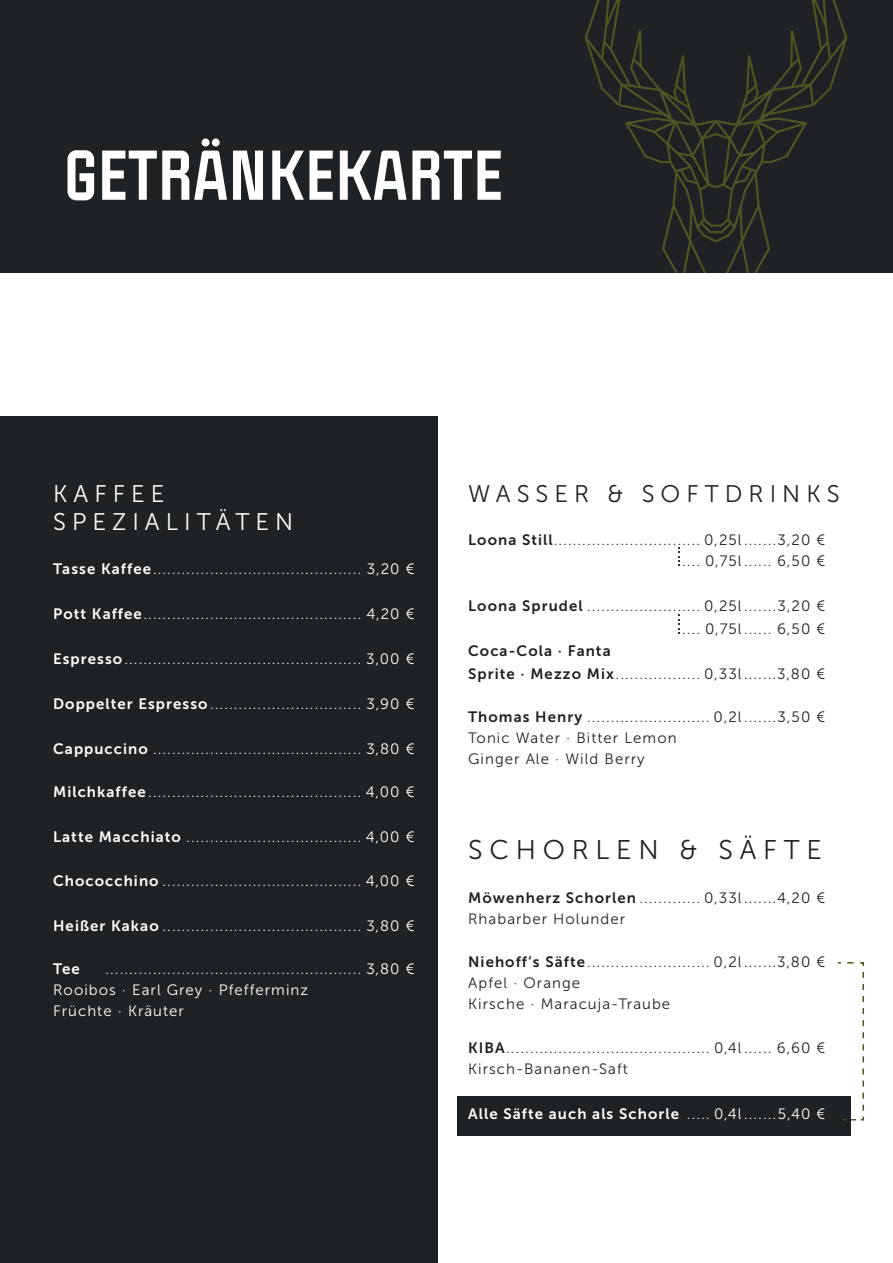
<style>
.page{position:relative;width:893px;height:1263px;background:#fff}
.page>*{position:absolute;margin:0;border:0;box-sizing:border-box;transform-origin:0 0}
.Kategorie_Head{font:800 61.5px "Politica";letter-spacing:.01em;color:#fff}
.Fliess_Getränke{font:27px "Museo Sans 300";letter-spacing:.25em;color:#1f2225}
.Head{font:24px "Museo Sans 300";letter-spacing:.25em;color:#fff}
.Head-2{font:24px "Museo Sans 300";letter-spacing:.25em;color:#1f2225}
.Fliess{font:15px "Museo Sans 300";letter-spacing:.07em;color:#fff}
.Fliess_Getränke-2{font:15px "Museo Sans 300";letter-spacing:.07em;color:#1f2225}
.Fliess_Getränke-3{font:15px "Museo Sans 700";letter-spacing:.07em;color:#fff}
.Fliess_Getränke-4{font:15px "Museo Sans 700";letter-spacing:.07em;color:#1f2225}
.Fliess-2{font:15px "Museo Sans 700";color:#fff}
.s1{font-family:"Museo Sans 700"}
.s2{font-family:"Museo Sans 300"}
</style>
<div class="page">
<div style="left:0;top:417px;width:438px;height:846px;background:#1f2225"></div>
<div style="left:457px;top:1095px;width:394px;height:40px;background:#1f2225"></div>
<svg style="left:836px;top:962px;width:28px;height:159px"></svg>
<div style="left:0;top:0;width:893px;height:272px;background:#1f2225"></div>
<svg style="left:585px;top:0;width:262px;height:272px"></svg>
<p class="Kategorie_Head" style="left:64px;top:130px;width:440px">GETRÄNKEKARTE</p>
<p class="Head" style="left:53px;top:480px;width:113px">KAFFEE</p>
<p class="Head" style="left:53px;top:509px;width:242px">SPEZIALITÄTEN</p>
<p class="Fliess" style="left:53px;top:561px;width:363px"><span class="s1">Tasse Kaffee</span>............................................ 3,20 €</p>
<p class="Fliess" style="left:53px;top:606px;width:363px"><span class="s1">Pott Kaffee</span>.............................................. 4,20 €</p>
<p class="Fliess" style="left:53px;top:651px;width:363px"><span class="s1">Espresso</span>.................................................. 3,00 €</p>
<p class="Fliess" style="left:53px;top:696px;width:363px"><span class="s1">Doppelter Espresso</span>................................ 3,90 €</p>
<p class="Fliess" style="left:53px;top:741px;width:363px"><span class="s1">Cappuccino</span> ............................................ 3,80 €</p>
<p class="Fliess" style="left:53px;top:784px;width:363px"><span class="s1">Milchkaffee</span>............................................. 4,00 €</p>
<p class="Fliess" style="left:53px;top:829px;width:363px"><span class="s1">Latte Macchiato</span> ..................................... 4,00 €</p>
<p class="Fliess" style="left:53px;top:873px;width:363px"><span class="s1">Chococchino</span> .......................................... 4,00 €</p>
<p class="Fliess" style="left:53px;top:918px;width:363px"><span class="s1">Heißer Kakao</span> .......................................... 3,80 €</p>
<p class="Fliess-2" style="left:53px;top:961px;width:28px">Tee</p>
<p class="Fliess" style="left:105px;top:961px;width:311px">...................................................... 3,80 €</p>
<p class="Fliess" style="left:53px;top:982px;width:257px">Rooibos · Earl Grey · Pfefferminz</p>
<p class="Fliess" style="left:53px;top:1003px;width:132px">Früchte · Kräuter</p>
<p class="Head-2" style="left:468px;top:480px;width:373px">WASSER &amp; SOFTDRINKS</p>
<p class="Fliess_Getränke-2" style="left:468px;top:532px;width:359px"><span class="s1">Loona Still</span>............................... 0,25l.......3,20 €</p>
<p class="Fliess_Getränke-2" style="left:682px;top:553px;width:145px">.... 0,75l...... 6,50 €</p>
<p class="Fliess_Getränke-2" style="left:468px;top:598px;width:359px"><span class="s1">Loona Sprudel</span> ........................ 0,25l.......3,20 €</p>
<p class="Fliess_Getränke-2" style="left:682px;top:620px;width:145px">.... 0,75l...... 6,50 €</p>
<p class="Fliess_Getränke-4" style="left:468px;top:642px;width:144px">Coca-Cola · Fanta</p>
<p class="Fliess_Getränke-2" style="left:468px;top:665px;width:359px"><span class="s1">Sprite · Mezzo Mix</span>.................. 0,33l.......3,80 €</p>
<p class="Fliess_Getränke-2" style="left:468px;top:709px;width:359px"><span class="s1">Thomas Henry</span> .......................... 0,2l.......3,50 €</p>
<p class="Fliess_Getränke-2" style="left:468px;top:730px;width:210px">Tonic Water · Bitter Lemon</p>
<p class="Fliess_Getränke-2" style="left:468px;top:751px;width:178px">Ginger Ale · Wild Berry</p>
<p class="Fliess_Getränke" style="left:468px;top:836px;width:355px">SCHORLEN &amp; SÄFTE</p>
<p class="Fliess_Getränke-2" style="left:468px;top:890px;width:359px"><span class="s1">Möwenherz Schorlen</span> ............. 0,33l.......4,20 €</p>
<p class="Fliess_Getränke-2" style="left:468px;top:911px;width:158px">Rhabarber Holunder</p>
<p class="Fliess_Getränke-2" style="left:468px;top:954px;width:359px"><span class="s1">Niehoff‘s Säfte</span>.......................... 0,2l.......3,80 €</p>
<p class="Fliess_Getränke-2" style="left:468px;top:975px;width:114px">Apfel · Orange</p>
<p class="Fliess_Getränke-2" style="left:468px;top:996px;width:204px">Kirsche · Maracuja-Traube</p>
<p class="Fliess_Getränke-2" style="left:468px;top:1040px;width:359px"><span class="s1">KIBA</span>........................................... 0,4l...... 6,60 €</p>
<p class="Fliess_Getränke-2" style="left:468px;top:1061px;width:161px">Kirsch-Bananen-Saft</p>
<p class="Fliess_Getränke-3" style="left:468px;top:1105px;width:359px">Alle Säfte auch als Schorle <span class="s2">..... 0,4l.......5,40 €</span></p>
</div>
